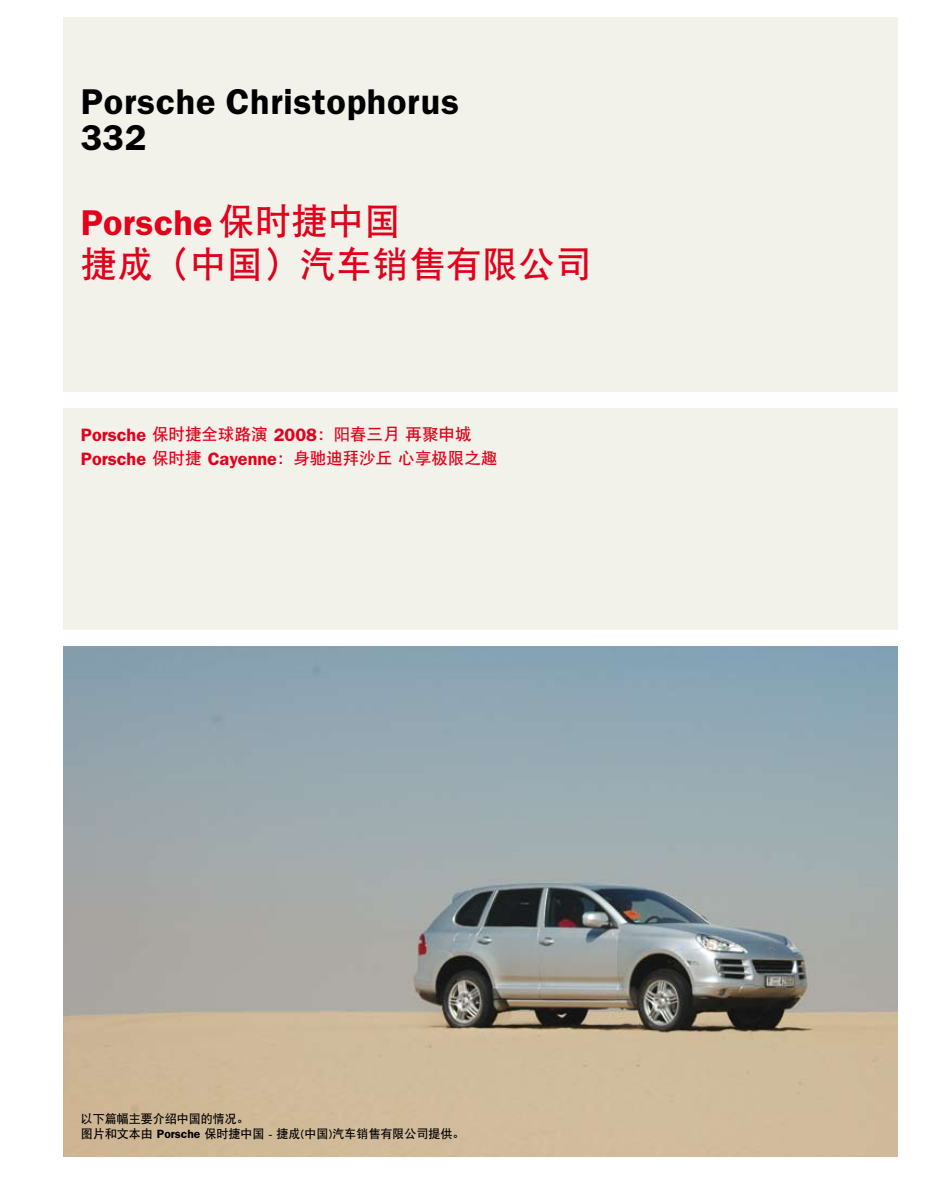
<style>
.page{position:relative;width:932px;height:1191px;background:#fff}
.page>*{position:absolute;margin:0;border:0;box-sizing:border-box;transform-origin:0 0}
.t1{font:36px/41.7px "DFP Hei W7";letter-spacing:.015em;color:#e2001a}
.t2{font:600 36px/36px "Franklin Gothic";letter-spacing:.02em;color:#000}
.t3{font:16.5px/24px "DFP Hei W7";color:#e2001a}
.t4{font:12px/15px "DFP Hei W7";color:#000}
.s1{font-family:"Franklin Gothic";font-weight:600}
.s2{font-family:"Franklin Gothic";font-weight:600;font-size:18px}
</style>
<div class="page">
<img style="left:64px;top:646px;width:833px;height:511px">
<div style="left:64px;top:17px;width:833px;height:374px;background:#f2f1ea"></div>
<div style="left:64px;top:408px;width:833px;height:221px;background:#f2f1ea"></div>
<p class="t2" style="left:81px;top:83px;width:379px">Porsche Christophorus<br>332</p>
<p class="t1" style="left:81px;top:201px;width:512px"><span class="s1">Porsche</span>保时捷中国<br>捷成（中国）汽车销售有限公司</p>
<p class="t3" style="left:81px;top:422px;width:418px"><span class="s2">Porsche</span> 保时捷全球路演 <span class="s2">2008</span>：阳春三月 再聚申城<br><span class="s2">Porsche</span> 保时捷 <span class="s2">Cayenne</span>：身驰迪拜沙丘 心享极限之趣</p>
<p class="t4" style="left:81px;top:1110px;width:385px">以下篇幅主要介绍中国的情况。<br>图片和文本由 <span class="s1">Porsche</span> 保时捷中国 - 捷成(中国)汽车销售有限公司提供。</p>
</div>
